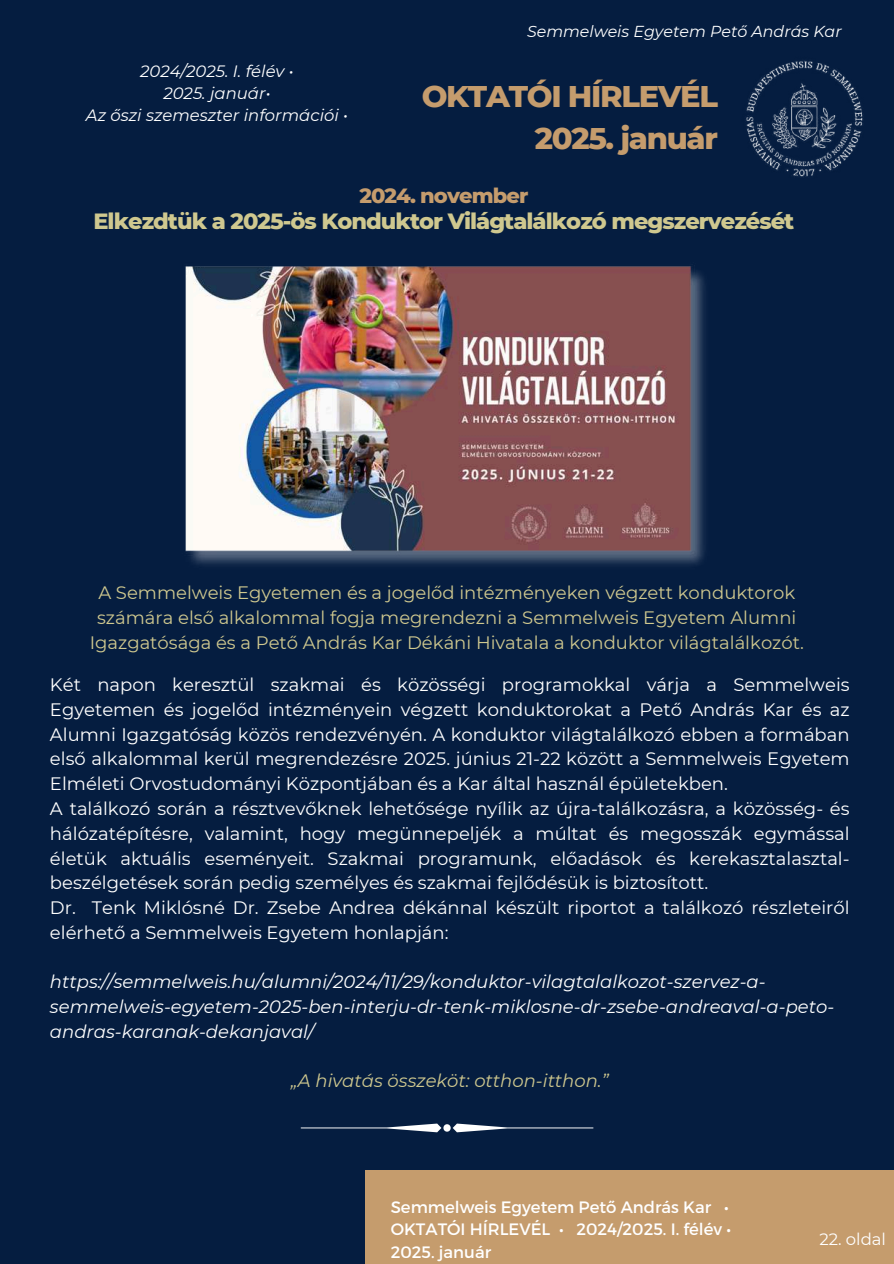
<style>
.page{position:relative;width:894px;height:1264px;background:#fff}
.page>*{position:absolute;margin:0;border:0;box-sizing:border-box;transform-origin:0 0}
.t1{font:800 30.45px/42.5px "Montserrat";letter-spacing:-.045em;color:#c59c6d;text-align:right}
.t2{font:800 22.5px "Montserrat";letter-spacing:-.045em;color:#cfc88f}
.t3{font:800 21px "Montserrat";letter-spacing:-.045em;color:#c59c6d}
.t4{font:18px/24.8px "Montserrat";color:#fff}
.t5{font:18px/24.8px "Montserrat";color:#cfc88f;text-align:center}
.t6{font:italic 18px/24.8px "Montserrat";color:#fff}
.t7{font:italic 18px "Montserrat";color:#cfc88f}
.t8{font:16.5px/22.5px "Montserrat";color:#fff}
.t9{font:italic 16.5px/22.4px "Montserrat";color:#fff;text-align:center}
.t10{font:italic 15.9px "Montserrat";color:#fff}
</style>
<div class="page">
<div style="left:0;top:0;width:893px;height:1263px;background:#051d40"></div>
<div style="left:365px;top:1170px;width:528px;height:93px;background:#c59c6d"></div>
<img style="left:746px;top:60px;width:117px;height:117px">
<img style="left:185px;top:266px;width:520px;height:299px">
<svg style="left:300px;top:1123px;width:293px;height:9px"></svg>
<p class="t9" style="left:86px;top:59px;width:263px">2024/2025. I. félév •<br>2025. január•<br>Az őszi szemeszter információi •</p>
<p class="t10" style="left:527px;top:21px;width:316px">Semmelweis Egyetem Pető András Kar</p>
<h1 class="t1" style="left:421px;top:75px;width:297px">OKTATÓI HÍRLEVÉL<br>2025. január</h1>
<p class="t3" style="left:359px;top:183px;width:170px">2024. november</p>
<p class="t2" style="left:93px;top:207px;width:702px">Elkezdtük a 2025-ös Konduktor Világtalálkozó megszervezését</p>
<p class="t5" style="left:90px;top:580px;width:715px">A Semmelweis Egyetemen és a jogelőd intézményeken végzett konduktorok számára első alkalommal fogja megrendezni a Semmelweis Egyetem Alumni<br>Igazgatósága és a Pető András Kar Dékáni Hivatala a konduktor világtalálkozót.</p>
<p class="t4" style="left:50px;top:672px;width:801px">Két napon keresztül szakmai és közösségi programokkal várja a Semmelweis Egyetemen és jogelőd intézményein végzett konduktorokat a Pető András Kar és az Alumni Igazgatóság közös rendezvényén. A konduktor világtalálkozó ebben a formában első alkalommal kerül megrendezésre 2025. június 21-22 között a Semmelweis Egyetem Elméleti Orvostudományi Központjában és a Kar által használ épületekben.<br>A találkozó során a résztvevőknek lehetősége nyílik az újra-találkozásra, a közösség- és hálózatépítésre, valamint, hogy megünnepeljék a múltat és megosszák egymással életük aktuális eseményeit. Szakmai programunk, előadások és kerekasztalasztal&shy;beszélgetések során pedig személyes és szakmai fejlődésük is biztosított.<br>Dr. Tenk Miklósné Dr. Zsebe Andrea dékánnal készült riportot a találkozó részleteiről elérhető a Semmelweis Egyetem honlapján:</p>
<p class="t6" style="left:50px;top:969px;width:785px">https://semmelweis.hu/alumni/2024/11/29/konduktor-vilagtalalkozot-szervez-a&shy;semmelweis-egyetem-2025-ben-interju-dr-tenk-miklosne-dr-zsebe-andreaval-a-peto&shy;andras-karanak-dekanjaval/</p>
<p class="t7" style="left:291px;top:1069px;width:319px">„A hivatás összeköt: otthon-itthon.”</p>
<p class="t8" style="left:390px;top:1194px;width:342px">Semmelweis Egyetem Pető András Kar •<br>OKTATÓI HÍRLEVÉL • 2024/2025. I. félév •<br>2025. január</p>
<p class="t8" style="left:819px;top:1227px;width:68px">22. oldal</p>
</div>
